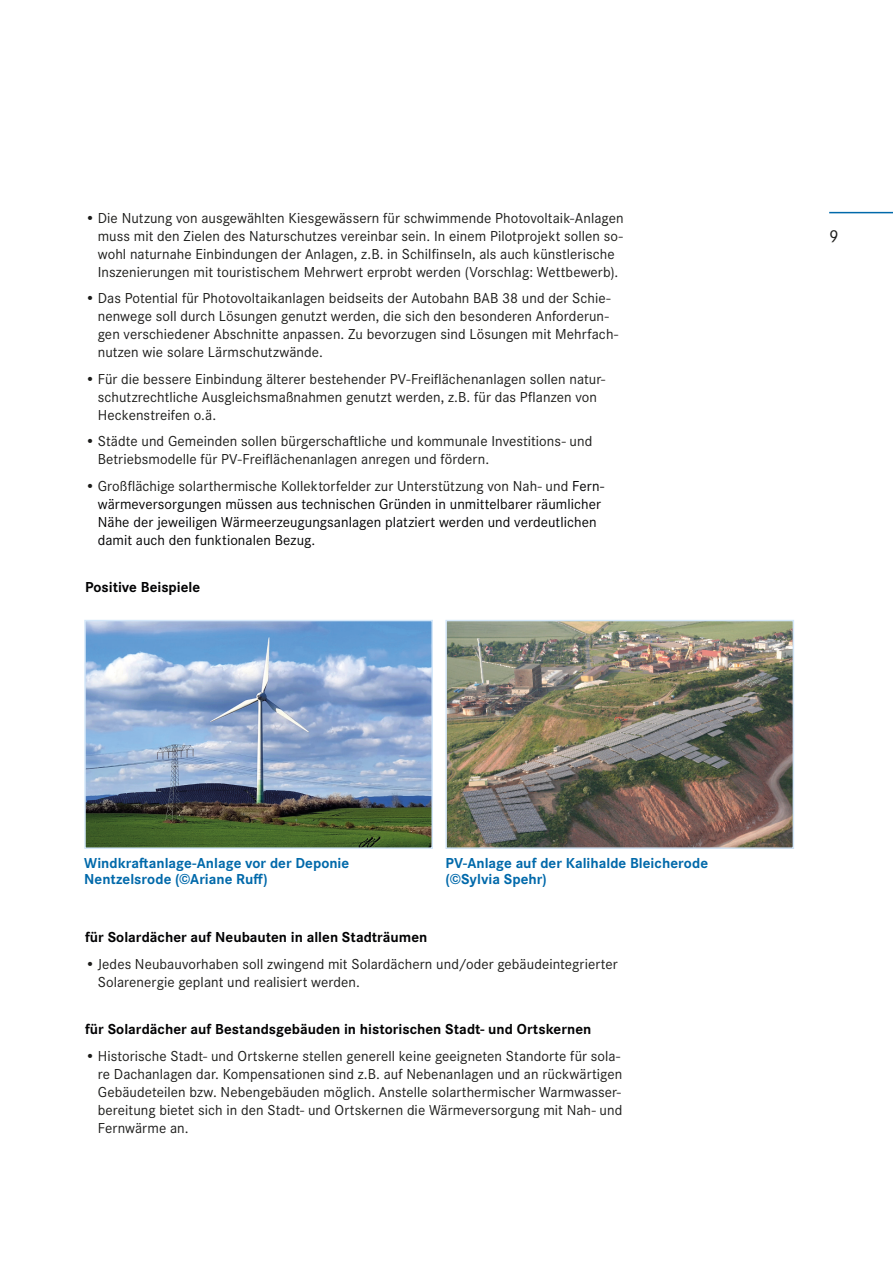
<style>
.page{position:relative;width:893px;height:1263px;background:#fff}
.page>*{position:absolute;margin:0;border:0;box-sizing:border-box;transform-origin:0 0}
.t1{font:18px "Corporate S Pro";color:#1d1d1b}
.t2{font:15px/18px "Corporate S Pro";letter-spacing:.005em;color:#1d1d1b}
.t3{font:15px/18px "Corporate S Pro";letter-spacing:.005em;color:#020203}
.t4{font:700 15px "Corporate S Pro";color:#020203}
.t5{font:700 15px/16.2px "Corporate S Pro";color:#0069aa}
.s1{color:#1d1d1b}
</style>
<div class="page">
<hr style="left:829px;top:212px;width:64px;height:1px;background:#0069aa">
<img style="left:87px;top:623px;width:343px;height:223px">
<div style="left:84px;top:620px;width:349px;height:229px;border:2px solid #d4e7f9"></div>
<img style="left:448px;top:623px;width:343px;height:223px">
<div style="left:445px;top:620px;width:349px;height:229px;border:2px solid #d4e7f9"></div>
<p class="t2" style="left:98px;top:208px;width:527px;text-indent:-13px">• Die Nutzung von ausgewählten Kiesgewässern für schwimmende Photovoltaik-Anlagen muss mit den Zielen des Naturschutzes vereinbar sein. In einem Pilotprojekt sollen so&shy;wohl naturnahe Einbindungen der Anlagen, z.B. in Schilfinseln, als auch künstlerische Inszenierungen mit touristischem Mehrwert erprobt werden (Vorschlag: Wettbewerb).</p>
<p class="t2" style="left:98px;top:288px;width:522px;text-indent:-13px">• Das Potential für Photovoltaikanlagen beidseits der Autobahn BAB 38 und der Schie&shy;nenwege soll durch Lösungen genutzt werden, die sich den besonderen Anforderun&shy;gen verschiedener Abschnitte anpassen. Zu bevorzugen sind Lösungen mit Mehrfach&shy;nutzen wie solare Lärmschutzwände.</p>
<p class="t2" style="left:98px;top:369px;width:509px;text-indent:-13px">• Für die bessere Einbindung älterer bestehender PV-Freiflächenanlagen sollen natur&shy;schutzrechtliche Ausgleichsmaßnahmen genutzt werden, z.B. für das Pflanzen von<br>Heckenstreifen o.ä.</p>
<p class="t2" style="left:98px;top:431px;width:496px;text-indent:-13px">• Städte und Gemeinden sollen bürgerschaftliche und kommunale Investitions- und<br>Betriebsmodelle für PV-Freiflächenanlagen anregen und fördern.</p>
<p class="t3" style="left:98px;top:476px;width:508px;text-indent:-13px"><span class="s1">• Großflächige solarthermische Kollektorfelder zur Unterstützung von Nah- und</span> Fern&shy;wärmeversorgungen müssen aus technischen Gründen in unmittelbarer räumlicher Nähe der jeweiligen Wärmeerzeugungsanlagen platziert werden und verdeutlichen damit auch den funktionalen Bezug.</p>
<p class="t4" style="left:85px;top:575px;width:117px">Positive Beispiele</p>
<p class="t5" style="left:84px;top:853px;width:266px">Windkraftanlage-Anlage vor der Deponie<br>Nentzelsrode (©Ariane Ruff)</p>
<p class="t5" style="left:446px;top:853px;width:264px">PV-Anlage auf der Kalihalde Bleicherode (©Sylvia Spehr)</p>
<p class="t4" style="left:85px;top:925px;width:344px">für Solardächer auf Neubauten in allen Stadträumen</p>
<p class="t2" style="left:98px;top:954px;width:521px;text-indent:-13px">• Jedes Neubauvorhaben soll zwingend mit Solardächern und/oder gebäudeintegrierter<br>Solarenergie geplant und realisiert werden.</p>
<p class="t4" style="left:85px;top:1017px;width:508px">für Solardächer auf Bestandsgebäuden in historischen Stadt- und Ortskernen</p>
<p class="t2" style="left:98px;top:1046px;width:526px;text-indent:-13px">• Historische Stadt- und Ortskerne stellen generell keine geeigneten Standorte für sola&shy;re Dachanlagen dar. Kompensationen sind z.B. auf Nebenanlagen und an rückwärtigen Gebäudeteilen bzw. Nebengebäuden möglich. Anstelle solarthermischer Warmwasser&shy;bereitung bietet sich in den Stadt- und Ortskernen die Wärmeversorgung mit Nah- und Fernwärme an.</p>
<p class="t1" style="left:829px;top:223px;width:11px">9</p>
</div>
